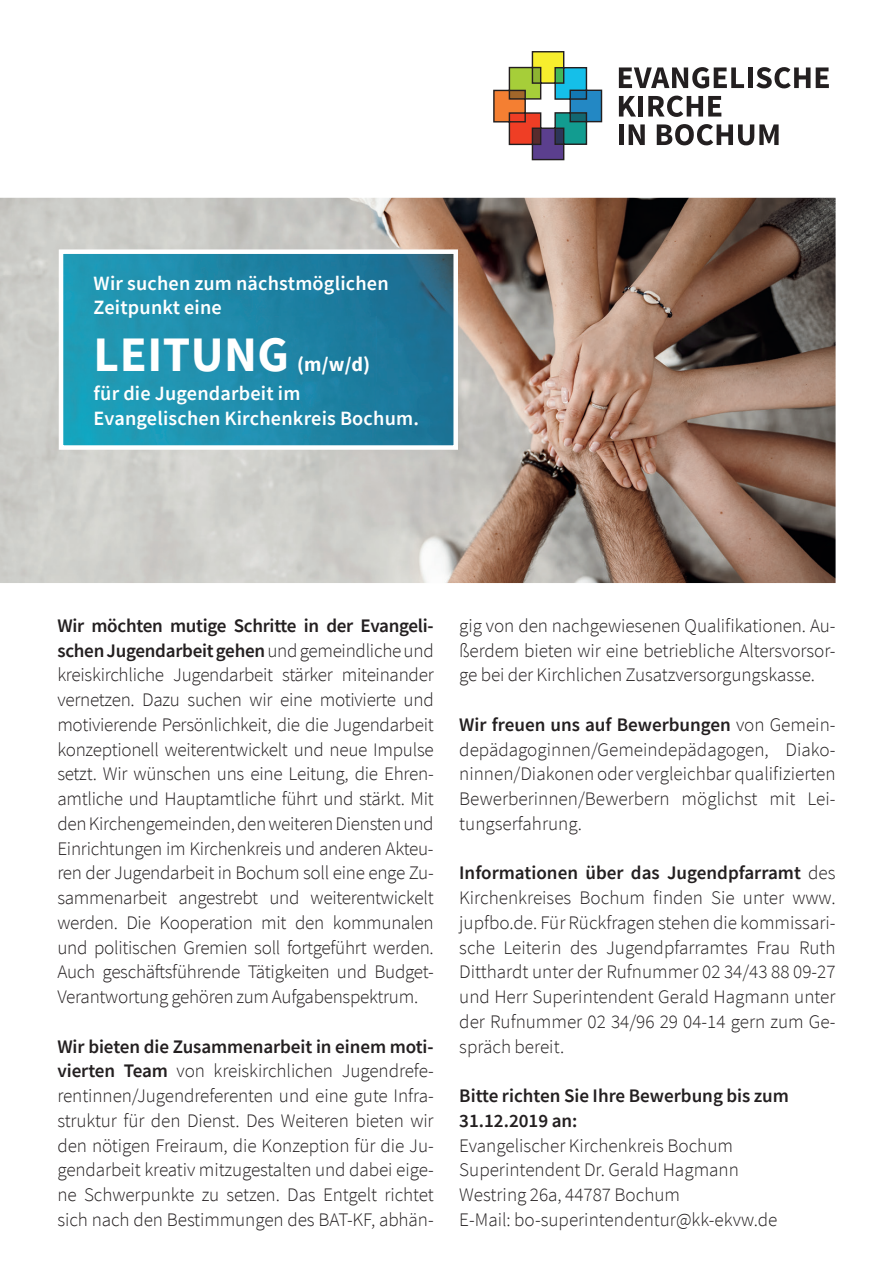
<style>
.page{position:relative;width:893px;height:1276px;background:#fff}
.page>*{position:absolute;margin:0;border:0;box-sizing:border-box;transform-origin:0 0}
.t1{font:700 49.5px "Source Sans Pro";letter-spacing:.01em;color:#fff}
.t2{font:600 20.25px/24.3px "Source Sans Pro";letter-spacing:.01em;color:#fff}
.t3{font:700 20.25px "Source Sans Pro";color:#fff}
.t4{font:300 19.12px/24.8px "Source Sans Pro";color:#231f20;text-align:justify}
.t5{font:600 19.12px/24.8px "Source Sans Pro";color:#231f20}
.s1{font-weight:600}
</style>
<div class="page">
<img style="left:0;top:198px;width:836px;height:385px">
<svg style="left:493px;top:51px;width:110px;height:109px"></svg>
<svg style="left:619px;top:67px;width:125px;height:21px"></svg>
<hr style="left:748px;top:67px;width:4px;height:21px;background:#231f20">
<svg style="left:756px;top:67px;width:54px;height:21px"></svg>
<svg style="left:816px;top:67px;width:13px;height:21px"></svg>
<svg style="left:619px;top:96px;width:17px;height:21px"></svg>
<div style="left:638px;top:96px;width:5px;height:21px;background:#231f20"></div>
<svg style="left:648px;top:96px;width:73px;height:21px"></svg>
<hr style="left:619px;top:124px;width:4px;height:21px;background:#231f20">
<svg style="left:629px;top:124px;width:16px;height:21px"></svg>
<svg style="left:657px;top:124px;width:122px;height:21px"></svg>
<img style="left:64px;top:254px;width:389px;height:191px">
<div style="left:59px;top:249px;width:399px;height:201px;border:4px solid #fff"></div>
<p class="t2" style="left:94px;top:270px;width:297px">Wir suchen zum nächstmöglichen<br>Zeitpunkt eine</p>
<h1 class="t1" style="left:94px;top:321px;width:197px">LEITUNG</h1>
<p class="t3" style="left:297px;top:350px;width:75px">(m/w/d)</p>
<p class="t2" style="left:94px;top:381px;width:327px">für die Jugendarbeit im<br>Evangelischen Kirchenkreis Bochum.</p>
<p class="t4" style="left:57px;top:613px;width:378px"><span class="s1">Wir möchten mutige Schritte in der Evangeli&shy;schen Jugendarbeit gehen</span> und gemeindliche und kreiskirchliche Jugendarbeit stärker miteinander vernetzen. Dazu suchen wir eine motivierte und motivierende Persönlichkeit, die die Jugendarbeit konzeptionell weiterentwickelt und neue Impulse setzt. Wir wünschen uns eine Leitung, die Ehren&shy;amtliche und Hauptamtliche führt und stärkt. Mit den Kirchengemeinden, den weiteren Diensten und Einrichtungen im Kirchenkreis und anderen Akteu&shy;ren der Jugendarbeit in Bochum soll eine enge Zu&shy;sammenarbeit angestrebt und weiterentwickelt werden. Die Kooperation mit den kommunalen und politischen Gremien soll fortgeführt werden.<br>Auch geschäftsführende Tätigkeiten und Budget-Verantwortung gehören zum Aufgabenspektrum.</p>
<p class="t4" style="left:57px;top:1034px;width:378px"><span class="s1">Wir bieten die Zusammenarbeit in einem moti&shy;vierten Team</span> von kreiskirchlichen Jugendrefe&shy;rentinnen/Jugendreferenten und eine gute Infra&shy;struktur für den Dienst. Des Weiteren bieten wir den nötigen Freiraum, die Konzeption für die Ju&shy;gendarbeit kreativ mitzugestalten und dabei eige&shy;ne Schwerpunkte zu setzen. Das Entgelt richtet sich nach den Bestimmungen des BAT-KF, abhän-</p>
<p class="t4" style="left:459px;top:613px;width:378px">gig von den nachgewiesenen Qualifikationen. Au&shy;ßerdem bieten wir eine betriebliche Altersvorsor&shy;ge bei der Kirchlichen Zusatzversorgungskasse.</p>
<p class="t4" style="left:459px;top:712px;width:378px"><span class="s1">Wir freuen uns auf Bewerbungen</span> von Gemein&shy;depädagoginnen/Gemeindepädagogen, Diako&shy;ninnen/Diakonen oder vergleichbar qualifizierten Bewerberinnen/Bewerbern möglichst mit Lei&shy;tungserfahrung.</p>
<p class="t4" style="left:459px;top:860px;width:378px"><span class="s1">Informationen über das Jugendpfarramt</span> des Kirchenkreises Bochum finden Sie unter www. jupfbo.de. Für Rückfragen stehen die kommissari&shy;sche Leiterin des Jugendpfarramtes Frau Ruth Ditthardt unter der Rufnummer 02 34/43 88 09-27 und Herr Superintendent Gerald Hagmann unter der Rufnummer 02 34/96 29 04-14 gern zum Ge&shy;spräch bereit.</p>
<p class="t5" style="left:459px;top:1083px;width:331px">Bitte richten Sie Ihre Bewerbung bis zum<br>31.12.2019 an:</p>
<p class="t4" style="left:459px;top:1133px;width:320px;text-align:left">Evangelischer Kirchenkreis Bochum Superintendent Dr. Gerald Hagmann Westring 26a, 44787 Bochum<br>E-Mail: bo-superintendentur@kk-ekvw.de</p>
</div>
